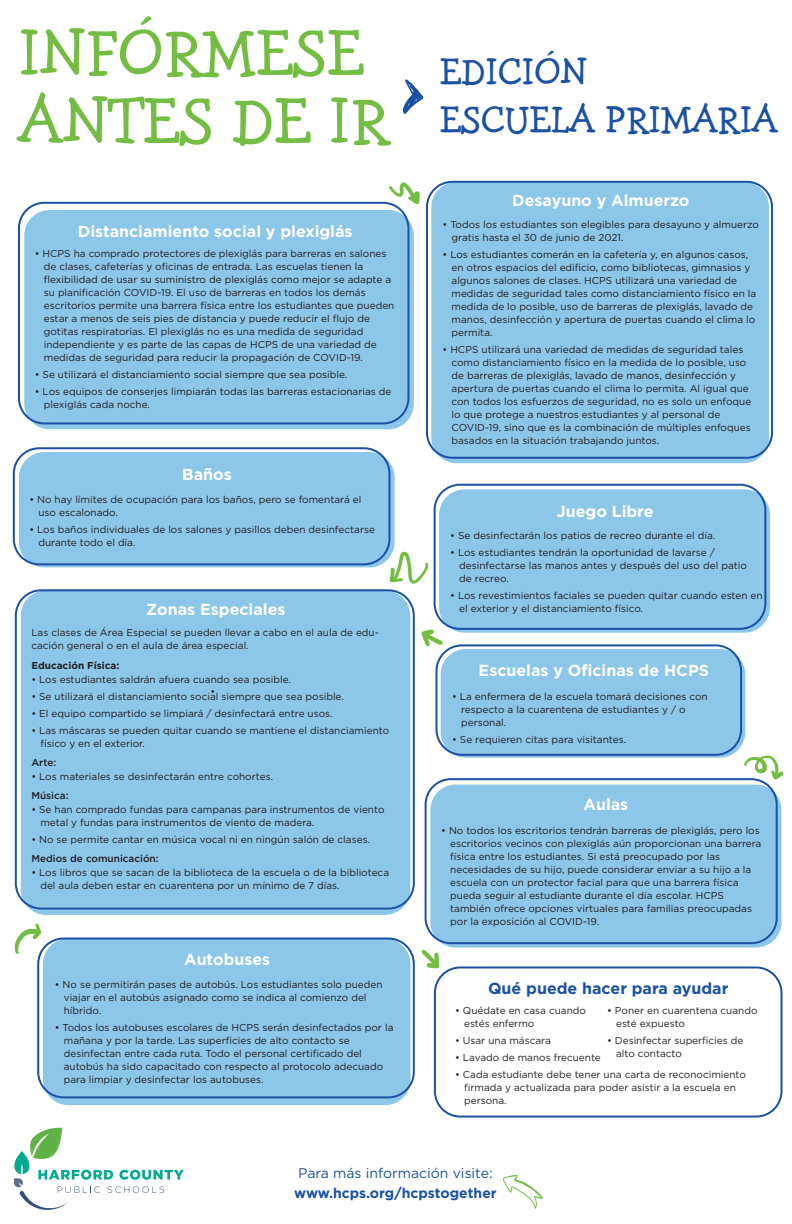
<style>
.page{position:relative;width:792px;height:1224px;background:#fff}
.page>*{position:absolute;margin:0;border:0;box-sizing:border-box;transform-origin:0 0}
.t1{font:69px/68px "Hank BT";color:#74bd43}
.t2{font:40px/48px "Hank BT";color:#1b51a3}
.t3{font:700 16px "Gotham";color:#fff}
.t4{font:700 16px "Gotham";color:#1b51a3}
.t5{font:14px "Gotham";color:#1b51a3}
.t6{font:700 14px "Gotham";color:#1b51a3}
.t7{font:10px/13px "Gotham";color:#231f20}
.t8{font:500 10px "Gotham";color:#231f20}
.t9{font:700 10px "Gotham";color:#231f20}
</style>
<div class="page">
<div style="left:24px;top:210px;width:390px;height:219px;background:#8cc6e9;border-radius:25px"></div>
<div style="left:18px;top:202px;width:391px;height:222px;border:2px solid #1b51a3;border-radius:25px"></div>
<div style="left:431px;top:182px;width:338px;height:281px;background:#8cc6e9;border-radius:25px"></div>
<div style="left:426px;top:181px;width:347px;height:278px;border:2px solid #1b51a3;border-radius:25px"></div>
<div style="left:19px;top:452px;width:376px;height:115px;background:#8cc6e9;border-radius:25px"></div>
<div style="left:13px;top:447px;width:377px;height:118px;border:2px solid #1b51a3;border-radius:25px"></div>
<div style="left:439px;top:489px;width:331px;height:144px;background:#8cc6e9;border-radius:25px"></div>
<div style="left:434px;top:484px;width:332px;height:146px;border:2px solid #1b51a3;border-radius:25px"></div>
<div style="left:21px;top:590px;width:389px;height:325px;background:#8cc6e9;border-radius:25px"></div>
<div style="left:15px;top:589px;width:400px;height:321px;border:2px solid #1b51a3;border-radius:25px"></div>
<div style="left:441px;top:649px;width:304px;height:109px;background:#8cc6e9;border-radius:25px"></div>
<div style="left:436px;top:644px;width:306px;height:112px;border:2px solid #1b51a3;border-radius:25px"></div>
<div style="left:43px;top:939px;width:367px;height:166px;background:#8cc6e9;border-radius:25px"></div>
<div style="left:37px;top:938px;width:378px;height:160px;border:2px solid #1b51a3;border-radius:25px"></div>
<div style="left:430px;top:785px;width:352px;height:163px;background:#8cc6e9;border-radius:25px"></div>
<div style="left:425px;top:778px;width:353px;height:166px;border:2px solid #1b51a3;border-radius:25px"></div>
<svg style="left:14px;top:1128px;width:170px;height:82px"></svg>
<svg style="left:15px;top:924px;width:26px;height:30px"></svg>
<svg style="left:421px;top:630px;width:22px;height:16px"></svg>
<svg style="left:389px;top:182px;width:31px;height:22px"></svg>
<svg style="left:744px;top:756px;width:40px;height:23px"></svg>
<svg style="left:390px;top:552px;width:38px;height:32px"></svg>
<svg style="left:503px;top:1175px;width:40px;height:34px"></svg>
<svg style="left:403px;top:79px;width:20px;height:35px"></svg>
<div style="left:434px;top:966px;width:349px;height:152px;border:2px solid #1b51a3;border-radius:25px"></div>
<svg style="left:422px;top:950px;width:17px;height:18px"></svg>
<h1 class="t1" style="left:19px;top:18px;width:372px">INFÓRMESE<br>ANTES DE IR</h1>
<h3 class="t3" style="left:78px;top:221px;width:276px">Distanciamiento social y plexiglás</h3>
<p class="t7" style="left:44px;top:247px;width:352px;text-indent:-9px">• HCPS ha comprado protectores de plexiglás para barreras en salones de clases, cafeterías y oficinas de entrada. Las escuelas tienen la flexibilidad de usar su suministro de plexiglás como mejor se adapte a su planificación COVID-19. El uso de barreras en todos los demás escritorios permite una barrera física entre los estudiantes que pueden estar a menos de seis pies de distancia y puede reducir el flujo de gotitas respiratorias. El plexiglás no es una medida de seguridad independiente y es parte de las capas de HCPS de una variedad de medidas de seguridad para reducir la propagación de COVID-19.</p>
<p class="t7" style="left:35px;top:368px;width:314px">• Se utilizará el distanciamiento social siempre que sea posible.</p>
<p class="t7" style="left:44px;top:385px;width:349px;text-indent:-9px">• Los equipos de conserjes limpiarán todas las barreras estacionarias de plexiglás cada noche.</p>
<h3 class="t3" style="left:182px;top:464px;width:51px">Baños</h3>
<p class="t7" style="left:38px;top:493px;width:324px;text-indent:-9px">• No hay límites de ocupación para los baños, pero se fomentará el uso escalonado.</p>
<p class="t7" style="left:38px;top:523px;width:338px;text-indent:-9px">• Los baños individuales de los salones y pasillos deben desinfectarse durante todo el día.</p>
<h2 class="t2" style="left:440px;top:47px;width:339px">EDICIÓN<br>ESCUELA PRIMARIA</h2>
<h3 class="t3" style="left:512px;top:190px;width:179px">Desayuno y Almuerzo</h3>
<p class="t7" style="left:452px;top:218px;width:309px;text-indent:-9px">• Todos los estudiantes son elegibles para desayuno y almuerzo gratis hasta el 30 de junio de 2021.</p>
<p class="t7" style="left:452px;top:248px;width:306px;text-indent:-9px">• Los estudiantes comerán en la cafetería y, en algunos casos, en otros espacios del edificio, como bibliotecas, gimnasios y algunos salones de clases. HCPS utilizará una variedad de medidas de seguridad tales como distanciamiento físico en la medida de lo posible, uso de barreras de plexiglás, lavado de manos, desinfección y apertura de puertas cuando el clima lo permita.</p>
<p class="t7" style="left:452px;top:343px;width:301px;text-indent:-9px">• HCPS utilizará una variedad de medidas de seguridad tales como distanciamiento físico en la medida de lo posible, uso de barreras de plexiglás, lavado de manos, desinfección y apertura de puertas cuando el clima lo permita. Al igual que con todos los esfuerzos de seguridad, no es solo un enfoque lo que protege a nuestros estudiantes y al personal de COVID-19, sino que es la combinación de múltiples enfoques basados en la situación trabajando juntos.</p>
<h3 class="t3" style="left:557px;top:501px;width:98px">Juego Libre</h3>
<p class="t7" style="left:450px;top:529px;width:267px">• Se desinfectarán los patios de recreo durante el día.</p>
<p class="t7" style="left:459px;top:546px;width:289px;text-indent:-9px">• Los estudiantes tendrán la oportunidad de lavarse / desinfectarse las manos antes y después del uso del patio de recreo.</p>
<p class="t7" style="left:450px;top:589px;width:314px">• Los revestimientos faciales se pueden quitar cuando esten en</p>
<h3 class="t3" style="left:146px;top:598px;width:141px">Zonas Especiales</h3>
<p class="t7" style="left:459px;top:602px;width:185px">el exterior y el distanciamiento físico.</p>
<p class="t7" style="left:31px;top:626px;width:349px">Las clases de Área Especial se pueden llevar a cabo en el aula de edu&shy;cación general o en el aula de área especial.</p>
<p class="t9" style="left:31px;top:659px;width:90px">Educación Física:</p>
<p class="t7" style="left:31px;top:673px;width:261px">• Los estudiantes saldrán afuera cuando sea posible.</p>
<p class="t7" style="left:31px;top:690px;width:314px">• Se utilizará el distanciamiento social siempre que sea posible.</p>
<p class="t7" style="left:31px;top:707px;width:303px">• El equipo compartido se limpiará / desinfectará entre usos.</p>
<p class="t7" style="left:40px;top:724px;width:350px;text-indent:-9px">• Las máscaras se pueden quitar cuando se mantiene el distanciamiento físico y en el exterior.</p>
<p class="t8" style="left:31px;top:756px;width:26px">Arte:</p>
<p class="t7" style="left:31px;top:770px;width:243px">• Los materiales se desinfectarán entre cohortes.</p>
<p class="t8" style="left:31px;top:789px;width:39px">Música:</p>
<p class="t7" style="left:40px;top:803px;width:346px;text-indent:-9px">• Se han comprado fundas para campanas para instrumentos de viento metal y fundas para instrumentos de viento de madera.</p>
<p class="t7" style="left:31px;top:833px;width:340px">• No se permite cantar en música vocal ni en ningún salón de clases.</p>
<p class="t8" style="left:31px;top:852px;width:129px">Medios de comunicación:</p>
<p class="t7" style="left:40px;top:866px;width:350px;text-indent:-9px">• Los libros que se sacan de la biblioteca de la escuela o de la biblioteca del aula deben estar en cuarentena por un mínimo de 7 días.</p>
<h3 class="t3" style="left:479px;top:660px;width:232px">Escuelas y Oficinas de HCPS</h3>
<p class="t7" style="left:461px;top:690px;width:248px;text-indent:-9px">• La enfermera de la escuela tomará decisiones con respecto a la cuarentena de estudiantes y / o personal.</p>
<p class="t7" style="left:452px;top:733px;width:176px">• Se requieren citas para visitantes.</p>
<p class="t7" style="left:210px;top:685px;width:6px">•</p>
<h3 class="t3" style="left:584px;top:794px;width:46px">Aulas</h3>
<p class="t7" style="left:450px;top:823px;width:313px;text-indent:-9px">• No todos los escritorios tendrán barreras de plexiglás, pero los escritorios vecinos con plexiglás aún proporcionan una barrera física entre los estudiantes. Si está preocupado por las necesidades de su hijo, puede considerar enviar a su hijo a la escuela con un protector facial para que una barrera física pueda seguir al estudiante durante el día escolar. HCPS también ofrece opciones virtuales para familias preocupadas por la exposición al COVID-19.</p>
<h3 class="t3" style="left:184px;top:948px;width:88px">Autobuses</h3>
<p class="t7" style="left:64px;top:977px;width:320px;text-indent:-9px">• No se permitirán pases de autobús. Los estudiantes solo pueden viajar en el autobús asignado como se indica al comienzo del híbrido.</p>
<p class="t7" style="left:64px;top:1020px;width:331px;text-indent:-9px">• Todos los autobuses escolares de HCPS serán desinfectados por la mañana y por la tarde. Las superficies de alto contacto se desinfectan entre cada ruta. Todo el personal certificado del autobús ha sido capacitado con respecto al protocolo adecuado para limpiar y desinfectar los autobuses.</p>
<h3 class="t4" style="left:488px;top:978px;width:242px">Qué puede hacer para ayudar</h3>
<p class="t7" style="left:616px;top:1004px;width:143px;text-indent:-9px">• Poner en cuarentena cuando esté expuesto</p>
<p class="t7" style="left:616px;top:1034px;width:129px;text-indent:-9px">• Desinfectar superficies de alto contacto</p>
<p class="t7" style="left:464px;top:1004px;width:123px;text-indent:-9px">• Quédate en casa cuando estés enfermo</p>
<p class="t7" style="left:455px;top:1034px;width:97px">• Usar una máscara</p>
<p class="t7" style="left:455px;top:1051px;width:147px">• Lavado de manos frecuente</p>
<p class="t7" style="left:464px;top:1068px;width:283px;text-indent:-9px">• Cada estudiante debe tener una carta de reconocimiento firmada y actualizada para poder asistir a la escuela en persona.</p>
<h3 class="t5" style="left:298px;top:1164px;width:196px">Para más información visite:</h3>
<h3 class="t6" style="left:294px;top:1184px;width:204px">www.hcps.org/hcpstogether</h3>
</div>
